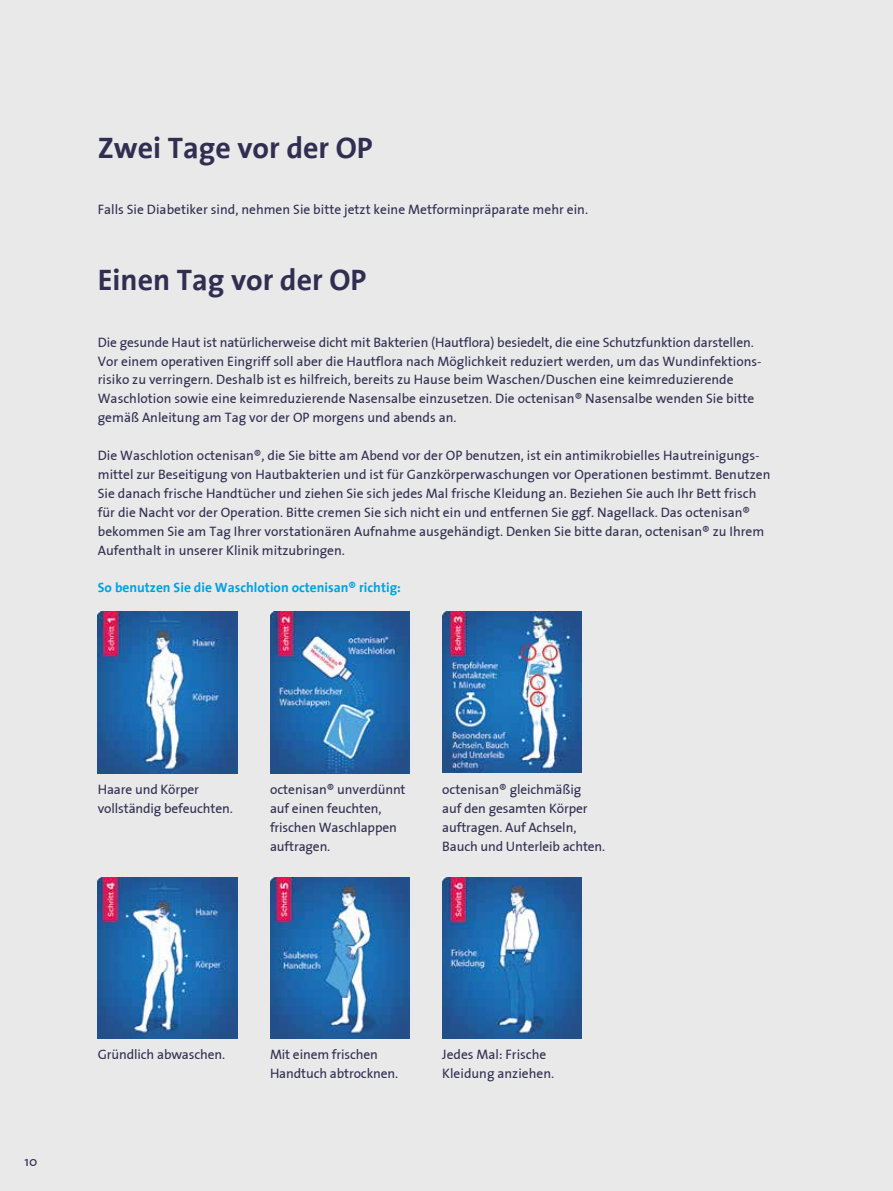
<style>
.page{position:relative;width:893px;height:1191px;background:#e9e9e9}
.page>*{position:absolute;margin:0;border:0;box-sizing:border-box;transform-origin:0 0}
.t1{font:700 30px "The Sans";color:#312e51}
.t2{font:13.5px/18.9px "The Sans Plain";color:#312e51}
.t3{font:700 13.5px "The Sans";color:#00a2e3}
</style>
<div class="page">
<img style="left:98px;top:611px;width:139px;height:162px">
<img style="left:98px;top:877px;width:139px;height:161px">
<img style="left:270px;top:611px;width:140px;height:162px">
<img style="left:270px;top:877px;width:140px;height:161px">
<img style="left:442px;top:611px;width:140px;height:162px">
<img style="left:442px;top:877px;width:140px;height:161px">
<h1 class="t1" style="left:98px;top:122px;width:276px">Zwei Tage vor der OP</h1>
<p class="t2" style="left:98px;top:200px;width:492px">Falls Sie Diabetiker sind, nehmen Sie bitte jetzt keine Metforminpräparate mehr ein.</p>
<h1 class="t1" style="left:98px;top:255px;width:270px">Einen Tag vor der OP</h1>
<p class="t2" style="left:98px;top:332px;width:665px">Die gesunde Haut ist natürlicherweise dicht mit Bakterien (Hautflora) besiedelt, die eine Schutzfunktion darstellen.<br>Vor einem operativen Eingriff soll aber die Hautflora nach Möglichkeit reduziert werden, um das Wundinfektions&shy;risiko zu verringern. Deshalb ist es hilfreich, bereits zu Hause beim Waschen/Duschen eine keimreduzierende Waschlotion sowie eine keimreduzierende Nasensalbe einzusetzen. Die octenisan® Nasensalbe wenden Sie bitte gemäß Anleitung am Tag vor der OP morgens und abends an.</p>
<p class="t2" style="left:98px;top:445px;width:674px">Die Waschlotion octenisan®, die Sie bitte am Abend vor der OP benutzen, ist ein antimikrobielles Hautreinigungs&shy;mittel zur Beseitigung von Hautbakterien und ist für Ganzkörperwaschungen vor Operationen bestimmt. Benutzen Sie danach frische Handtücher und ziehen Sie sich jedes Mal frische Kleidung an. Beziehen Sie auch Ihr Bett frisch für die Nacht vor der Operation. Bitte cremen Sie sich nicht ein und entfernen Sie ggf. Nagellack. Das octenisan® bekommen Sie am Tag Ihrer vorstationären Aufnahme ausgehändigt. Denken Sie bitte daran, octenisan® zu Ihrem Aufenthalt in unserer Klinik mitzubringen.</p>
<p class="t3" style="left:98px;top:576px;width:305px">So benutzen Sie die Waschlotion octenisan® richtig:</p>
<p class="t2" style="left:98px;top:779px;width:137px">Haare und Körper vollständig befeuchten.</p>
<p class="t2" style="left:270px;top:779px;width:137px">octenisan® unverdünnt auf einen feuchten, frischen Waschlappen auftragen.</p>
<p class="t2" style="left:442px;top:779px;width:165px">octenisan® gleichmäßig<br>auf den gesamten Körper auftragen. Auf Achseln,<br>Bauch und Unterleib achten.</p>
<p class="t2" style="left:24px;top:1151px;width:14px">10</p>
<p class="t2" style="left:98px;top:1044px;width:129px">Gründlich abwaschen.</p>
<p class="t2" style="left:270px;top:1044px;width:130px">Mit einem frischen<br>Handtuch abtrocknen.</p>
<p class="t2" style="left:442px;top:1044px;width:113px">Jedes Mal: Frische<br>Kleidung anziehen.</p>
</div>
